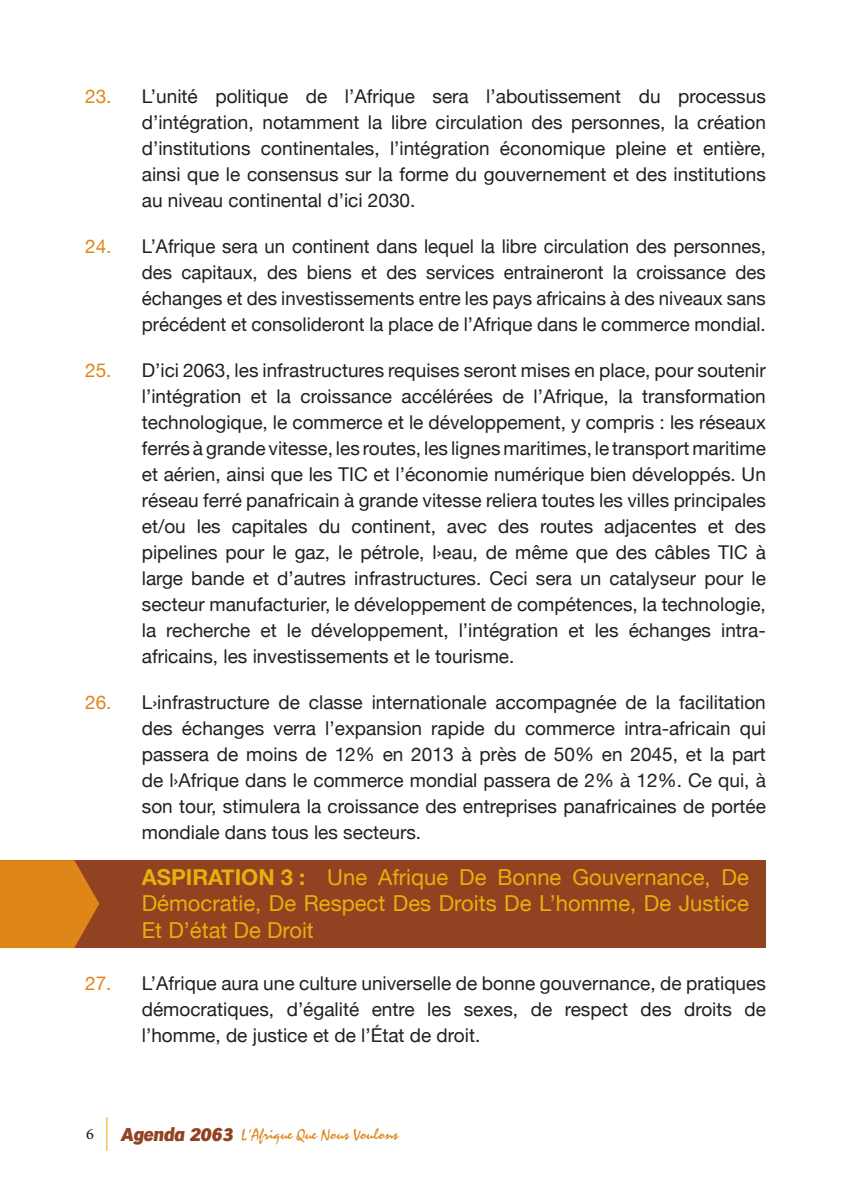
<style>
.page{position:relative;width:851px;height:1191px;background:#fff}
.page>*{position:absolute;margin:0;border:0;box-sizing:border-box;transform-origin:0 0}
.t1{font:22px/26.2px "Helvetica Neue";color:#e6b00d;text-align:justify}
.t2{font:19px/26px "Helvetica Neue";color:#231f20;text-align:justify}
.t3{font:16px "Staccato 222 BT";color:#df8619}
.s1{color:#df8619}
.s2{font-weight:700}
.s3{font-family:"Adobe Arabic";font-size:22px;color:#231f20}
.s4{font-family:"Hamburg";font-weight:800;font-style:italic;font-size:18px;color:#914221}
</style>
<div class="page">
<hr style="left:106px;top:1117px;width:1px;height:34px;background:#e6b00d">
<div style="left:0;top:860px;width:765px;height:88px;background:#914221"></div>
<svg style="left:0;top:860px;width:99px;height:88px;background:#d57d19"></svg>
<p class="t2" style="left:142px;top:83px;width:625px;text-indent:-57px"><span class="s1">23.</span> L’unité politique de l’Afrique sera l’aboutissement du processus d’intégration, notamment la libre circulation des personnes, la création d’institutions continentales, l’intégration économique pleine et entière, ainsi que le consensus sur la forme du gouvernement et des institutions au niveau continental d’ici 2030.</p>
<p class="t2" style="left:142px;top:233px;width:625px;text-indent:-57px"><span class="s1">24.</span> L’Afrique sera un continent dans lequel la libre circulation des personnes, des capitaux, des biens et des services entraineront la croissance des échanges et des investissements entre les pays africains à des niveaux sans précédent et consolideront la place de l’Afrique dans le commerce mondial.</p>
<p class="t2" style="left:142px;top:357px;width:625px;text-indent:-57px"><span class="s1">25.</span> D’ici 2063, les infrastructures requises seront mises en place, pour soutenir l’intégration et la croissance accélérées de l’Afrique, la transformation technologique, le commerce et le développement, y compris : les réseaux ferrés à grande vitesse, les routes, les lignes maritimes, le transport maritime et aérien, ainsi que les TIC et l’économie numérique bien développés. Un réseau ferré panafricain à grande vitesse reliera toutes les villes principales et/ou les capitales du continent, avec des routes adjacentes et des pipelines pour le gaz, le pétrole, l›eau, de même que des câbles TIC à large bande et d’autres infrastructures. Ceci sera un catalyseur pour le secteur manufacturier, le développement de compétences, la technologie, la recherche et le développement, l’intégration et les échanges intra&shy;africains, les investissements et le tourisme.</p>
<p class="t2" style="left:142px;top:689px;width:625px;text-indent:-57px"><span class="s1">26.</span> L›infrastructure de classe internationale accompagnée de la facilitation des échanges verra l’expansion rapide du commerce intra-africain qui passera de moins de 12% en 2013 à près de 50% en 2045, et la part de l›Afrique dans le commerce mondial passera de 2% à 12%. Ce qui, à son tour, stimulera la croissance des entreprises panafricaines de portée mondiale dans tous les secteurs.</p>
<p class="t1" style="left:142px;top:864px;width:608px"><span class="s2">ASPIRATION 3 :</span> Une Afrique De Bonne Gouvernance, De Démocratie, De Respect Des Droits De L’homme, De Justice Et D’état De Droit</p>
<p class="t2" style="left:142px;top:970px;width:625px;text-indent:-57px"><span class="s1">27.</span> L’Afrique aura une culture universelle de bonne gouvernance, de pratiques démocratiques, d’égalité entre les sexes, de respect des droits de l’homme, de justice et de l’État de droit.</p>
<p class="t3" style="left:86px;top:1125px;width:314px"><span class="s3">6</span> <span class="s4">Agenda 2063</span> L’Afrique Que Nous Voulons</p>
</div>
